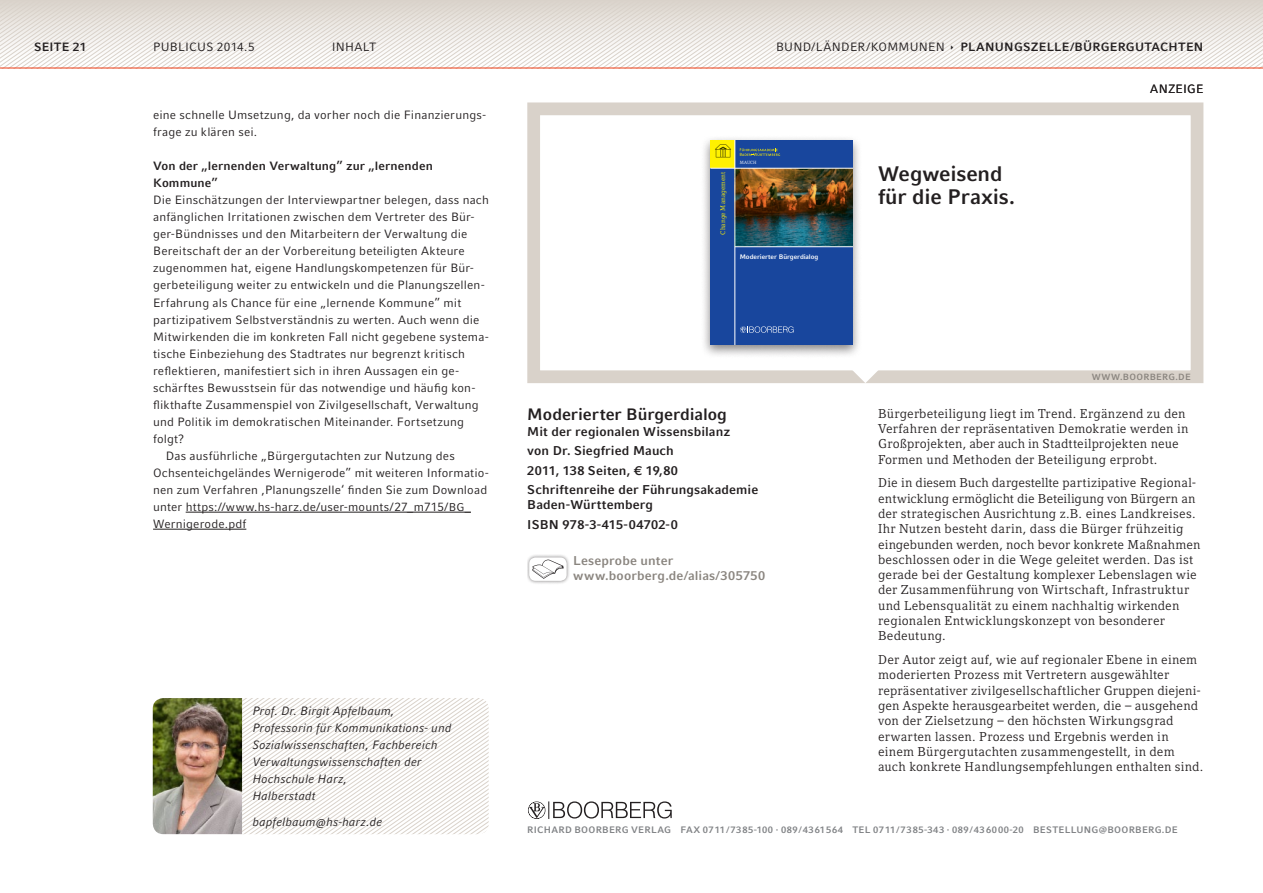
<style>
.page{position:relative;width:1263px;height:893px;background:#fff}
.page>*{position:absolute;margin:0;border:0;box-sizing:border-box;transform-origin:0 0}
.t1{font:700 21px/23.1px "Compatil Fact LT Pro";letter-spacing:-.005em;color:#231f20}
.t2{font:700 16.5px "Compatil Fact LT Pro";color:#231f20}
.t3{font:12.75px/15.3px "Compatil Letter LT Pro";letter-spacing:.015em;color:#231f20}
.t4{font:700 12.75px/19.5px "Compatil Fact LT Pro";letter-spacing:.01em;color:#231f20}
.t5{font:700 12.75px/15.3px "Compatil Fact LT Pro";letter-spacing:.01em;color:#8a857f}
.t6{font:12px/17.1px "Compatil Fact LT Pro";letter-spacing:.015em;color:#231f20}
.t7{font:italic 12px/17.1px "Compatil Fact LT Pro";letter-spacing:.015em;color:#231f20}
.t8{font:700 12px/17.1px "Compatil Fact LT Pro";letter-spacing:.02em;color:#231f20}
.t9{font:700 9.3px "Compatil Fact LT Pro";letter-spacing:.025em;color:#808285}
.t10{font:700 9.3px "Compatil Fact LT Pro";letter-spacing:.05em;color:#808285}
.t11{font:700 9.3px "Compatil Fact LT Pro";letter-spacing:.055em;color:#808285}
.t12{font:700 9px "Compatil Fact LT Pro";letter-spacing:.03em;color:#8a857f}
.t13{font:700 6.6px "Compatil Fact LT Pro";letter-spacing:-.01em;color:#fff}
.t14{font:6.6px "Compatil Letter LT Pro";letter-spacing:-.01em;color:#fff101}
.t15{font:4.5px "Compatil Letter LT Pro";color:#fff}
.s1{font-size:11.25px}
</style>
<div class="page">
<div style="left:527px;top:102px;width:676px;height:281px;border:13px solid #d9d2ca"></div>
<svg style="left:840px;top:369px;width:51px;height:14px"></svg>
<svg style="left:528px;top:801px;width:144px;height:18px"></svg>
<div style="left:700px;top:135px;width:162px;height:224px;background:#231f20;opacity:.55"></div>
<div style="left:710px;top:141px;width:143px;height:204px;background:#18469d"></div>
<div style="left:710px;top:141px;width:25px;height:27px;background:#fff101"></div>
<img style="left:736px;top:169px;width:117px;height:77px">
<svg style="left:715px;top:144px;width:16px;height:14px"></svg>
<svg style="left:740px;top:148px;width:40px;height:8px"></svg>
<svg style="left:740px;top:326px;width:54px;height:7px"></svg>
<hr style="left:735px;top:141px;width:1px;height:204px;background:#fff">
<hr style="left:710px;top:168px;width:143px;height:1px;background:#fff">
<hr style="left:735px;top:246px;width:118px;height:1px;background:#fff">
<div style="left:527px;top:554px;width:43px;height:31px;background:#231f20;opacity:.55"></div>
<div style="left:529px;top:557px;width:38px;height:24px;background:#fff;border-radius:6px"></div>
<svg style="left:532px;top:560px;width:32px;height:19px"></svg>
<svg style="left:242px;top:698px;width:247px;height:136px"></svg>
<svg style="left:923px;top:0;width:340px;height:67px"></svg>
<svg style="left:0;top:0;width:923px;height:67px"></svg>
<hr style="left:0;top:67px;width:1263px;height:2px;background:#ef4722">
<hr style="left:186px;top:512px;width:285px;height:1px;background:#231f20">
<hr style="left:153px;top:529px;width:93px;height:1px;background:#231f20">
<img style="left:153px;top:698px;width:89px;height:136px">
<p class="t8" style="left:34px;top:38px;width:54px">Seite 21</p>
<p class="t6" style="left:153px;top:38px;width:103px">Publicus 2014.5</p>
<p class="t6" style="left:332px;top:38px;width:46px">I nhalt</p>
<p class="t6" style="left:776px;top:38px;width:170px">Bund/Länder/Kommunen</p>
<p class="t8" style="left:960px;top:38px;width:245px">Planungszelle/Bürgergutachten</p>
<p class="t6" style="left:153px;top:107px;width:335px">eine schnelle U msetzung, da vorher noch die Finanzierungs&shy;frage zu klären sei.</p>
<p class="t8" style="left:153px;top:158px;width:281px">Von der „lernenden Verwaltung” zur „lernenden<br>Kommune”</p>
<p class="t6" style="left:153px;top:192px;width:337px">Die Einschätzungen der I nterviewpartner belegen, dass nach</p>
<p class="t6" style="left:153px;top:209px;width:323px">anfänglichen I rritationen zwischen dem Vertreter des Bür-</p>
<p class="t6" style="left:153px;top:226px;width:316px">ger-Bündnisses und den M itarbeitern der Verwaltung die</p>
<p class="t6" style="left:153px;top:243px;width:313px">Bereitschaft der an der Vorbereitung beteiligten Akteure</p>
<p class="t6" style="left:153px;top:260px;width:322px">zugenommen hat, eigene Handlungskompetenzen für Bür-</p>
<p class="t6" style="left:153px;top:277px;width:333px">gerbeteiligung weiter zu entwickeln und die Planungszellen-</p>
<p class="t6" style="left:153px;top:294px;width:310px">Erfahrung als Chance für eine „lernende Kommune” mit</p>
<p class="t6" style="left:153px;top:311px;width:328px">partizipativem Selbstverständnis zu werten. Auch wenn die</p>
<p class="t6" style="left:153px;top:328px;width:337px">M itwirkenden die im konkreten Fall nicht gegebene systema-</p>
<p class="t6" style="left:153px;top:345px;width:314px">tische Einbeziehung des Stadtrates nur begrenzt kritisch</p>
<p class="t6" style="left:153px;top:362px;width:308px">reflektieren, manifestiert sich in ihren Aussagen ein ge-</p>
<p class="t6" style="left:153px;top:379px;width:324px">schärftes Bewusstsein für das notwendige und häufig kon-</p>
<p class="t6" style="left:153px;top:396px;width:327px">flikthafte Zusammenspiel von Zivilgesellschaft, Verwaltung</p>
<p class="t6" style="left:153px;top:413px;width:312px">und Politik im demokratischen M iteinander. Fortsetzung</p>
<p class="t6" style="left:153px;top:430px;width:33px">folgt?</p>
<p class="t6" style="left:166px;top:447px;width:291px">Das ausführliche „Bürgergutachten zur N utzung des</p>
<p class="t6" style="left:153px;top:464px;width:337px">Ochsenteichgeländes Wernigerode” mit weiteren I nformatio-</p>
<p class="t6" style="left:153px;top:481px;width:336px">nen zum Verfahren ‚Planungszelle‘ finden Sie zum Download</p>
<p class="t6" style="left:153px;top:498px;width:319px">unter https://www.hs-harz.de/user-mounts/27_m715/<span class="s1">BG</span>_</p>
<p class="t6" style="left:153px;top:515px;width:95px">Wernigerode.pdf</p>
<p class="t7" style="left:253px;top:702px;width:201px">Prof. Dr. Birgit Apfelbaum,<br>Professorin für Kommunikations- und<br>Sozialwissenschaften, Fachbereich<br>Verwaltungswissenschaften der<br>Hochschule Harz,<br>Halberstadt</p>
<p class="t7" style="left:253px;top:813px;width:131px">bapfelbaum@hs-harz.de</p>
<p class="t15" style="left:740px;top:160px;width:18px">MAUCH</p>
<p class="t14" style="left:719px;top:235px;width:64px;rotate:-90deg">Change Management</p>
<h1 class="t1" style="left:878px;top:162px;width:138px">Wegweisend für die Praxis.</h1>
<p class="t13" style="left:740px;top:253px;width:80px">Moderierter Bürgerdialog</p>
<p class="t6" style="left:1150px;top:81px;width:55px">Anzeige</p>
<p class="t12" style="left:1092px;top:371px;width:100px">WWW.BOORBERG.DE</p>
<h2 class="t2" style="left:527px;top:405px;width:201px">Moderierter Bürgerdialog</h2>
<p class="t4" style="left:527px;top:421px;width:233px">Mit der regionalen Wissensbilanz<br>von Dr. Siegfried Mauch<br>2011, 138 Seiten, € 19,80<br>Schriftenreihe der Führungsakademie</p>
<p class="t4" style="left:527px;top:495px;width:152px">Baden-Württemberg<br>ISBN 978-3-415-04702-0</p>
<p class="t5" style="left:573px;top:553px;width:194px">Leseprobe unter www.boorberg.de/alias/305750</p>
<p class="t3" style="left:878px;top:406px;width:312px">Bürgerbeteiligung liegt im Trend. Ergänzend zu den Verfahren der repräsentativen Demokratie werden in Großprojekten, aber auch in Stadtteilprojekten neue Formen und Methoden der Beteiligung erprobt.</p>
<p class="t3" style="left:878px;top:475px;width:324px">Die in diesem Buch dargestellte partizipative Regional&shy;entwicklung ermöglicht die Beteiligung von Bürgern an der strategischen Ausrichtung z.B. eines Landkreises.<br>Ihr Nutzen besteht darin, dass die Bürger frühzeitig eingebunden werden, noch bevor konkrete Maßnahmen beschlossen oder in die Wege geleitet werden. Das ist gerade bei der Gestaltung komplexer Lebenslagen wie der Zusammenführung von Wirtschaft, Infrastruktur und Lebensqualität zu einem nachhaltig wirkenden regionalen Entwicklungskonzept von besonderer Bedeutung.</p>
<p class="t3" style="left:878px;top:652px;width:327px">Der Autor zeigt auf, wie auf regionaler Ebene in einem moderierten Prozess mit Vertretern ausgewählter repräsentativer zivilgesellschaftlicher Gruppen diejeni&shy;gen Aspekte herausgearbeitet werden, die – ausgehend von der Zielsetzung – den höchsten Wirkungsgrad erwarten lassen. Prozess und Ergebnis werden in einem Bürgergutachten zusammengestellt, in dem auch konkrete Handlungsempfehlungen enthalten sind.</p>
<p class="t9" style="left:749px;top:824px;width:53px">MÜNCH N</p>
<p class="t9" style="left:854px;top:824px;width:163px">800BESTELLUNG@BOORBERG.DE</p>
<p class="t9" style="left:880px;top:824px;width:141px">BESTELLUNG@· 089/DRESDEN</p>
<p class="t9" style="left:1033px;top:824px;width:142px">BESTELLUNG@@BOORBERG.DE</p>
<p class="t9" style="left:527px;top:824px;width:239px">RICHARD BOORBERG VERLAG STUTTGART 8564</p>
<p class="t10" style="left:715px;top:824px;width:148px">11/43/7361 -100 · 089/043800 607300-0</p>
<p class="t9" style="left:781px;top:824px;width:133px">TEL089/6143/56485TEL 07BERLIN</p>
<p class="t9" style="left:974px;top:824px;width:122px">436000-20 BESTELLUNG</p>
<p class="t9" style="left:810px;top:824px;width:58px">HANNOVER</p>
<p class="t9" style="left:955px;top:824px;width:72px">BOORBERG.DE</p>
<p class="t9" style="left:1107px;top:824px;width:72px">BOORBERG.DE</p>
<p class="t9" style="left:680px;top:824px;width:41px">FAX0 9</p>
<p class="t9" style="left:708px;top:824px;width:19px">7800</p>
<p class="t9" style="left:755px;top:824px;width:39px">700 TEL</p>
<p class="t11" style="left:885px;top:824px;width:61px">11/7385-343</p>
<p class="t9" style="left:922px;top:824px;width:43px">WEIMAR</p>
</div>
